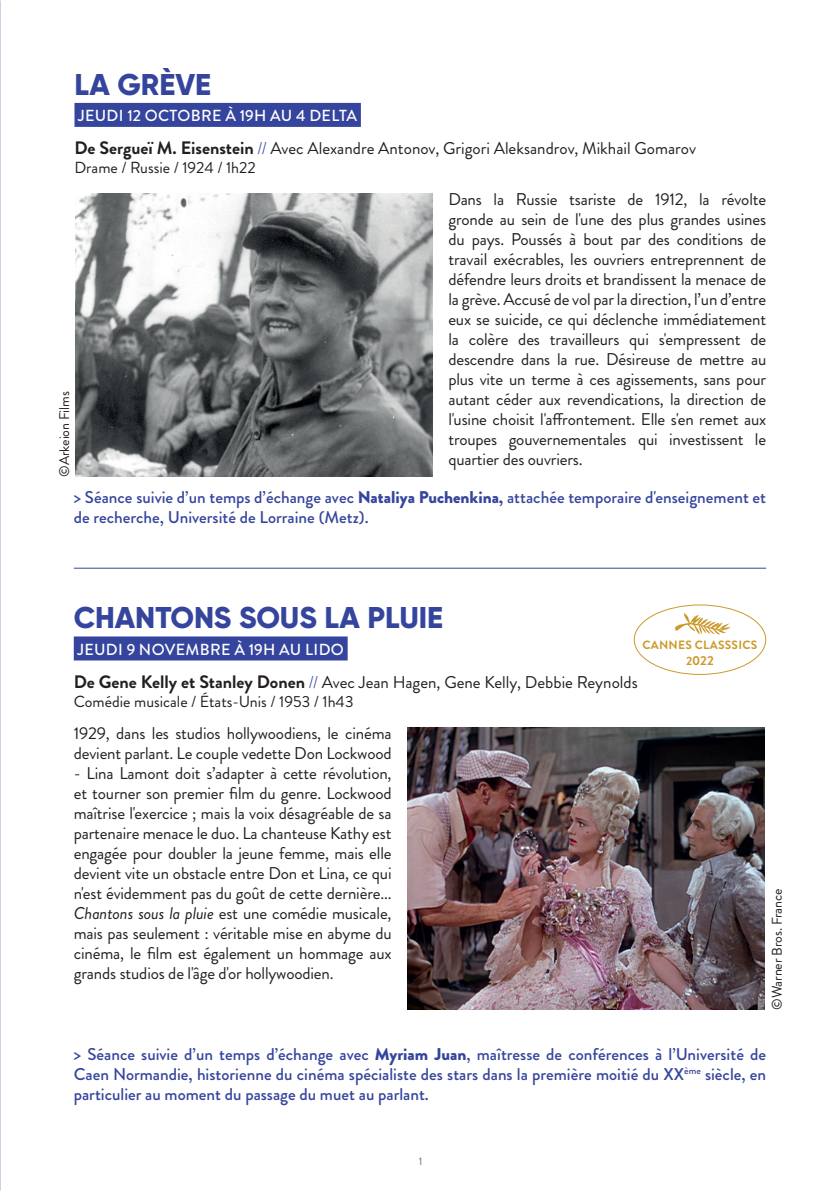
<style>
.page{position:relative;width:840px;height:1191px;background:#fff}
.page>*{position:absolute;margin:0;border:0;box-sizing:border-box;transform-origin:0 0}
.t1{font:800 30px "Gilroy";color:#35459d}
.t2{font:17px/20px "Brandon Grotesque";letter-spacing:-.01em;color:#231f20;text-align:justify}
.t3{font:500 17px/20px "Brandon Grotesque";color:#35459d}
.t4{font:16px "Brandon Grotesque";color:#231f20}
.t5{font:500 16px "Brandon Grotesque";letter-spacing:.02em;color:#fff}
.t6{font:14px "Brandon Grotesque";letter-spacing:-.01em;color:#231f20}
.t7{font:700 13px "Brandon Grotesque";color:#cc9a2c}
.t8{font:700 12px "Brandon Grotesque";letter-spacing:.02em;color:#cc9a2c}
.t9{font:11px "Brandon Grotesque";color:#6c6d70}
.s1{font-weight:700;font-size:18px}
.s2{font-family:"Frutiger";font-weight:300;font-stretch:condensed;color:#35459d}
.s3{font-weight:900}
.s4{font-weight:700}
.s5{font-size:12px}
.s6{font-style:italic}
</style>
<div class="page">
<div style="left:74px;top:103px;width:286px;height:24px;background:#35459d"></div>
<div style="left:74px;top:636px;width:273px;height:24px;background:#35459d"></div>
<svg style="left:675px;top:613px;width:55px;height:22px"></svg>
<img style="left:75px;top:193px;width:357px;height:284px">
<img style="left:407px;top:727px;width:357px;height:282px">
<hr style="left:74px;top:567px;width:691px;height:1px;background:#35459d">
<h1 class="t1" style="left:74px;top:65px;width:138px">LA GRÈVE</h1>
<p class="t5" style="left:78px;top:104px;width:280px">JEUDI 12 OCTOBRE À 19H AU 4 DELTA</p>
<p class="t2" style="left:74px;top:139px;width:622px"><span class="s1">De Sergueï M. Eisenstein</span> <span class="s2">//</span> Avec Alexandre Antonov, Grigori Aleksandrov, Mikhail Gomarov</p>
<p class="t4" style="left:74px;top:157px;width:183px">Drame / Russie / 1924 / 1h22</p>
<p class="t6" style="left:55px;top:477px;width:87px;rotate:-90deg">©Arkeion Films</p>
<p class="t2" style="left:448px;top:190px;width:319px">Dans la Russie tsariste de 1912, la révolte gronde au sein de l'une des plus grandes usines du pays. Poussés à bout par des conditions de travail exécrables, les ouvriers entreprennent de défendre leurs droits et brandissent la menace de la grève. Accusé de vol par la direction, l’un d’entre eux se suicide, ce qui déclenche immédiatement la colère des travailleurs qui s'empressent de descendre dans la rue. Désireuse de mettre au plus vite un terme à ces agissements, sans pour autant céder aux revendications, la direction de l'usine choisit l'affrontement. Elle s'en remet aux troupes gouvernementales qui investissent le quartier des ouvriers.</p>
<p class="t3" style="left:74px;top:487px;width:693px">&gt; Séance suivie d’un temps d’échange avec <span class="s3">Nataliya Puchenkina</span><span class="s4">,</span> attachée temporaire d'enseignement et de recherche, Université de Lorraine (Metz).</p>
<h1 class="t1" style="left:74px;top:599px;width:370px">CHANTONS SOUS LA PLUIE</h1>
<p class="t5" style="left:77px;top:638px;width:268px">JEUDI 9 NOVEMBRE À 19H AU LIDO</p>
<p class="t2" style="left:74px;top:672px;width:565px"><span class="s1">De Gene Kelly et Stanley Donen</span> <span class="s2">//</span> Avec Jean Hagen, Gene Kelly, Debbie Reynolds</p>
<p class="t4" style="left:74px;top:690px;width:281px">Comédie musicale / États-Unis / 1953 / 1h43</p>
<p class="t8" style="left:642px;top:636px;width:116px">CANNES CLASSSICS</p>
<p class="t7" style="left:685px;top:651px;width:29px"><span class="s5">2</span>022</p>
<p class="t2" style="left:74px;top:724px;width:319px">1929, dans les studios hollywoodiens, le cinéma devient parlant. Le couple vedette Don Lockwood</p>
<p class="t2" style="left:74px;top:764px;width:319px">- Lina Lamont doit s’adapter à cette révolution, et tourner son premier film du genre. Lockwood maîtrise l'exercice ; mais la voix désagréable de sa partenaire menace le duo. La chanteuse Kathy est engagée pour doubler la jeune femme, mais elle devient vite un obstacle entre Don et Lina, ce qui n'est évidemment pas du goût de cette dernière...<br><span class="s6">Chantons sous la pluie</span> est une comédie musicale, mais pas seulement : véritable mise en abyme du cinéma, le film est également un hommage aux grands studios de l'âge d'or hollywoodien.</p>
<p class="t6" style="left:766px;top:1009px;width:123px;rotate:-90deg">©Warner Bros. France</p>
<p class="t3" style="left:74px;top:1044px;width:693px;text-align:justify">&gt; Séance suivie d’un temps d’échange avec <span class="s3">Myriam Juan</span>, maîtresse de conférences à l’Université de Caen Normandie, historienne du cinéma spécialiste des stars dans la première moitié du XX<sup>ème</sup> siècle, en particulier au moment du passage du muet au parlant.</p>
<p class="t9" style="left:418px;top:1153px;width:5px">1</p>
</div>
